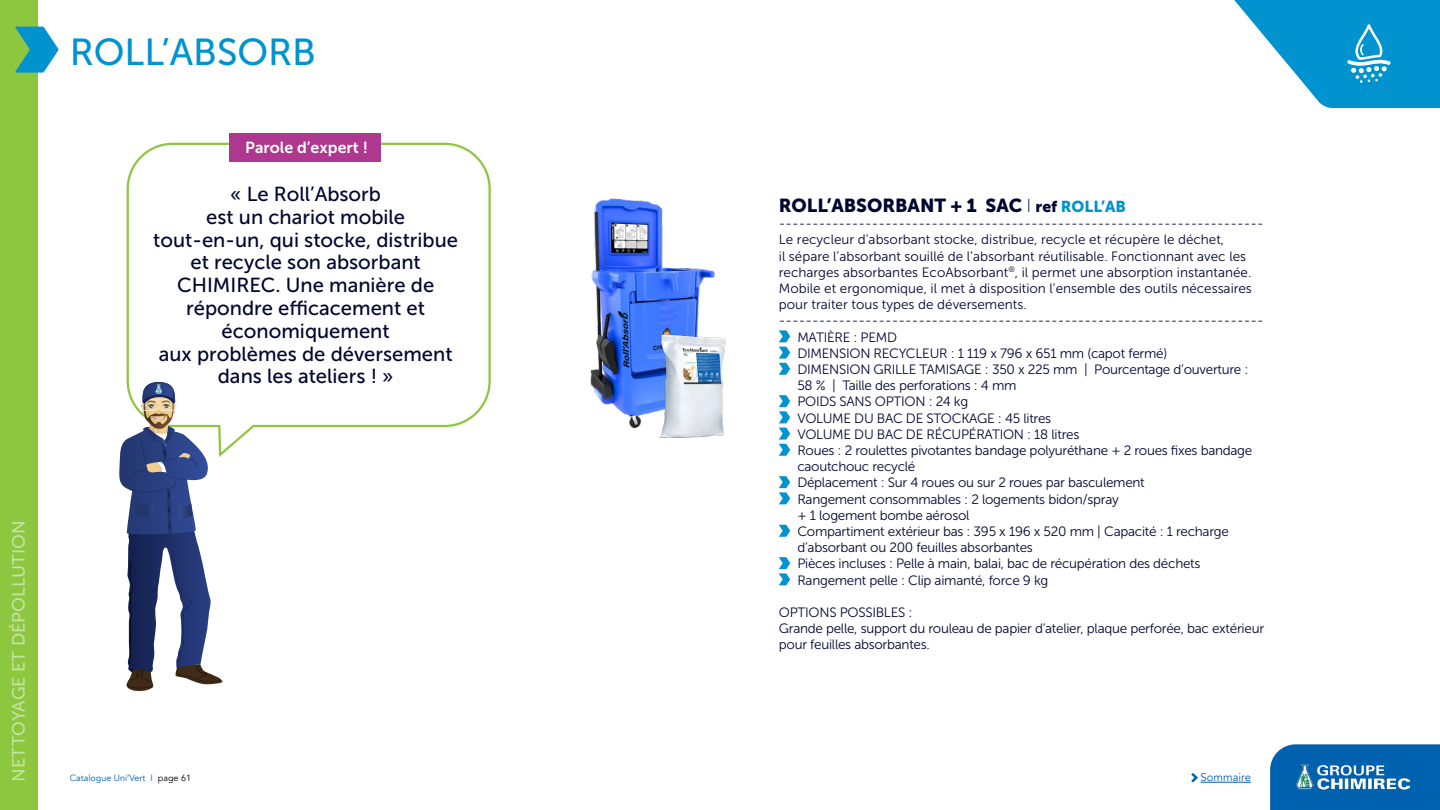
<style>
.page{position:relative;width:1440px;height:810px;background:#fff}
.page>*{position:absolute;margin:0;border:0;box-sizing:border-box;transform-origin:0 0}
.t1{font:37.5px "Museo Sans 500";color:#0093d0}
.t2{font:20.25px/22.8px "Museo Sans 500";color:#00062f;text-align:center}
.t3{font:18.75px "Museo Sans 900";color:#00062f}
.t4{font:18px "Museo Sans 500";color:#fff}
.t5{font:15.98px "Museo Sans 700";color:#fff}
.t6{font:13.5px/16.2px "Museo Sans 300";letter-spacing:-.02em;color:#00062f}
.t7{font:13.5px "Museo Sans 300";color:#00062f}
.t8{font:11.25px "Avenir";color:#0061ae}
.t9{font:9px "Avenir";color:#0061ae}
.s1{font-family:"Museo Sans 100"}
.s2{font-size:15.75px}
.s3{font-size:15.75px;color:#0093d0}
.s4{color:#000}
</style>
<div class="page">
<div style="left:0;top:0;width:38px;height:810px;background:#8dc63f"></div>
<div style="left:1270px;top:744px;width:170px;height:66px;background:#0061ae"></div>
<svg style="left:1191px;top:773px;width:7px;height:9px"></svg>
<img style="left:1296px;top:765px;width:114px;height:24px">
<hr style="left:1201px;top:782px;width:50px;height:1px;background:#0061ae">
<svg style="left:15px;top:27px;width:44px;height:46px"></svg>
<svg style="left:126px;top:142px;width:365px;height:311px"></svg>
<div style="left:229px;top:134px;width:152px;height:28px;background:#ae378f"></div>
<svg style="left:119px;top:381px;width:105px;height:311px"></svg>
<svg style="left:779px;top:330px;width:11px;height:45px"></svg>
<svg style="left:779px;top:395px;width:11px;height:61px"></svg>
<svg style="left:779px;top:476px;width:11px;height:28px"></svg>
<svg style="left:779px;top:525px;width:11px;height:12px"></svg>
<svg style="left:779px;top:557px;width:11px;height:28px"></svg>
<img style="left:590px;top:198px;width:125px;height:231px">
<img style="left:642px;top:328px;width:84px;height:110px">
<svg style="left:1234px;top:0;width:206px;height:108px"></svg>
<h3 class="t4" style="left:9px;top:782px;width:262px;rotate:-90deg">NETTOYAGE ET DÉPOLLUTION</h3>
<h1 class="t1" style="left:70px;top:31px;width:248px">ROLL’ABSORB</h1>
<p class="t5" style="left:245px;top:139px;width:124px">Parole d’expert !</p>
<h2 class="t2" style="left:153px;top:183px;width:306px">« Le Roll’Absorb<br>est un chariot mobile tout-en-un, qui stocke, distribue et recycle son absorbant<br>CHIMIREC. Une manière de répondre efficacement et économiquement<br>aux problèmes de déversement dans les ateliers ! »</h2>
<h3 class="t3" style="left:779px;top:195px;width:349px">ROLL’ABSORBANT + 1 SAC <span class="s1">I</span> <span class="s2">ref</span> <span class="s3">ROLL’AB</span></h3>
<p class="t6" style="left:779px;top:216px;width:486px">-------------------------------------------------------------------------</p>
<p class="t7" style="left:779px;top:232px;width:447px">Le recycleur d’absorbant stocke, distribue, recycle et récupère le déchet,</p>
<p class="t7" style="left:779px;top:249px;width:469px">il sépare l’absorbant souillé de l’absorbant réutilisable. Fonctionnant avec les</p>
<p class="t7" style="left:779px;top:265px;width:474px">recharges absorbantes EcoAbsorbant<sup>®</sup>, il permet une absorption instantanée.</p>
<p class="t7" style="left:779px;top:281px;width:475px">Mobile et ergonomique, il met à disposition l’ensemble des outils nécessaires</p>
<p class="t7" style="left:779px;top:297px;width:249px">pour traiter tous types de déversements.</p>
<p class="t6" style="left:779px;top:313px;width:486px">-------------------------------------------------------------------------</p>
<p class="t6" style="left:797px;top:329px;width:101px">MATIÈRE : PEMD</p>
<p class="t6" style="left:797px;top:345px;width:371px">DIMENSION RECYCLEUR : 1 119 x 796 x 651 mm (capot fermé)</p>
<p class="t6" style="left:797px;top:361px;width:453px">DIMENSION GRILLE TAMISAGE : 350 x 225 mm | Pourcentage d’ouverture :</p>
<p class="t6" style="left:797px;top:378px;width:221px">58 % | Taille des perforations : 4 mm</p>
<p class="t6" style="left:797px;top:394px;width:172px">POIDS SANS OPTION : 24 kg</p>
<p class="t6" style="left:797px;top:410px;width:255px">VOLUME DU BAC DE STOCKAGE : 45 litres</p>
<p class="t6" style="left:797px;top:426px;width:283px">VOLUME DU BAC DE RÉCUPÉRATION : 18 litres</p>
<p class="t6" style="left:797px;top:442px;width:456px">Roues : 2 roulettes pivotantes bandage polyuréthane + 2 roues fixes bandage</p>
<p class="t6" style="left:797px;top:459px;width:120px">caoutchouc recyclé</p>
<p class="t6" style="left:797px;top:475px;width:349px">Déplacement : Sur 4 roues ou sur 2 roues par basculement</p>
<p class="t6" style="left:797px;top:491px;width:323px">Rangement consommables : 2 logements bidon/spray</p>
<p class="t6" style="left:797px;top:507px;width:174px">+ 1 logement bombe aérosol</p>
<p class="t6" style="left:797px;top:523px;width:433px">Compartiment extérieur bas : 395 x 196 x 520 mm | Capacité : 1 recharge</p>
<p class="t6" style="left:797px;top:540px;width:237px">d’absorbant ou 200 feuilles absorbantes</p>
<p class="t6" style="left:797px;top:556px;width:405px">Pièces incluses : Pelle à main, balai, bac de récupération des déchets</p>
<p class="t6" style="left:797px;top:572px;width:252px">Rangement pelle : Clip aimanté, force 9 kg</p>
<p class="t6" style="left:779px;top:604px;width:487px">OPTIONS POSSIBLES :<br>Grande pelle, support du rouleau de papier d’atelier, plaque perforée, bac extérieur pour feuilles absorbantes.</p>
<p class="t9" style="left:70px;top:773px;width:123px">Catalogue Uni’Vert I <span class="s4">page 61</span></p>
<p class="t8" style="left:1201px;top:771px;width:52px">Sommaire</p>
</div>
